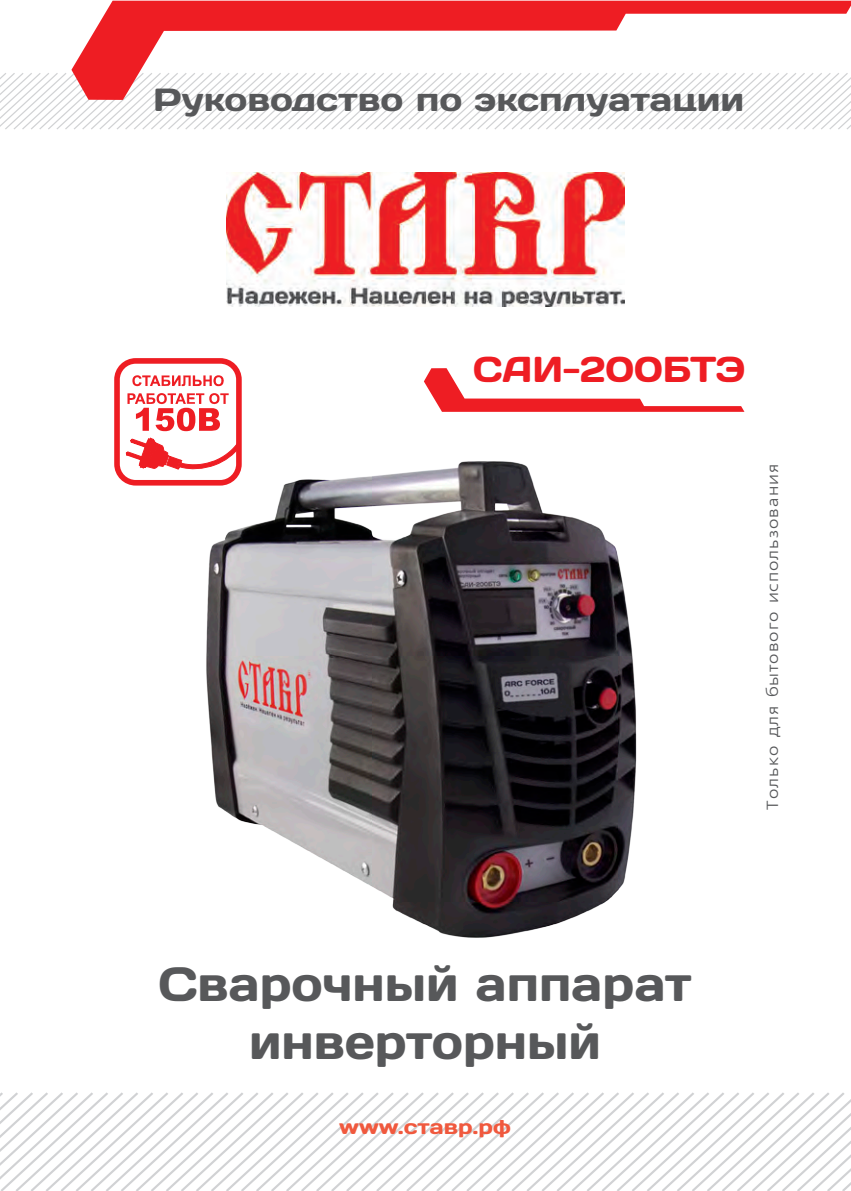
<style>
.page{position:relative;width:851px;height:1191px;background:#fff}
.page>*{position:absolute;margin:0;border:0;box-sizing:border-box;transform-origin:0 0}
.t1{font:48px "Days";color:#57585a}
.t2{font:36px "Days";color:#ee1d23}
.t3{font:32px "Days";color:#57585a;scale:1.1 1}
.t4{font:20px "Days";color:#f0593e;scale:1.1 1}
.t5{font:16px "Free Set Cyrillic";letter-spacing:.05em;color:#57585a;scale:1.15 1}
</style>
<div class="page">
<img style="left:131px;top:461px;width:506px;height:477px">
<svg style="left:0;top:73px;width:850px;height:56px"></svg>
<svg style="left:0;top:1092px;width:850px;height:99px"></svg>
<svg style="left:71px;top:1px;width:779px;height:99px"></svg>
<svg style="left:424px;top:368px;width:321px;height:44px"></svg>
<div style="left:117px;top:361px;width:122px;height:122px;background:#fff;border-radius:19px"></div>
<div style="left:114px;top:358px;width:128px;height:127px;border:6px solid #ee1d23;border-radius:19px"></div>
<svg style="left:125px;top:375px;width:114px;height:97px"></svg>
<img style="left:226px;top:172px;width:398px;height:134px">
<p class="t3" style="left:153px;top:79px;width:539px">Руководство по эксплуатации</p>
<p class="t2" style="left:473px;top:347px;width:273px">САИ-200БТЭ</p>
<p class="t5" style="left:764px;top:809px;width:302px;rotate:-90deg">Только для бытового использования</p>
<p class="t1" style="left:158px;top:953px;width:534px">Сварочный аппарат</p>
<p class="t1" style="left:249px;top:1011px;width:353px">инверторный</p>
<p class="t4" style="left:339px;top:1113px;width:157px">www.ставр.рф</p>
</div>
